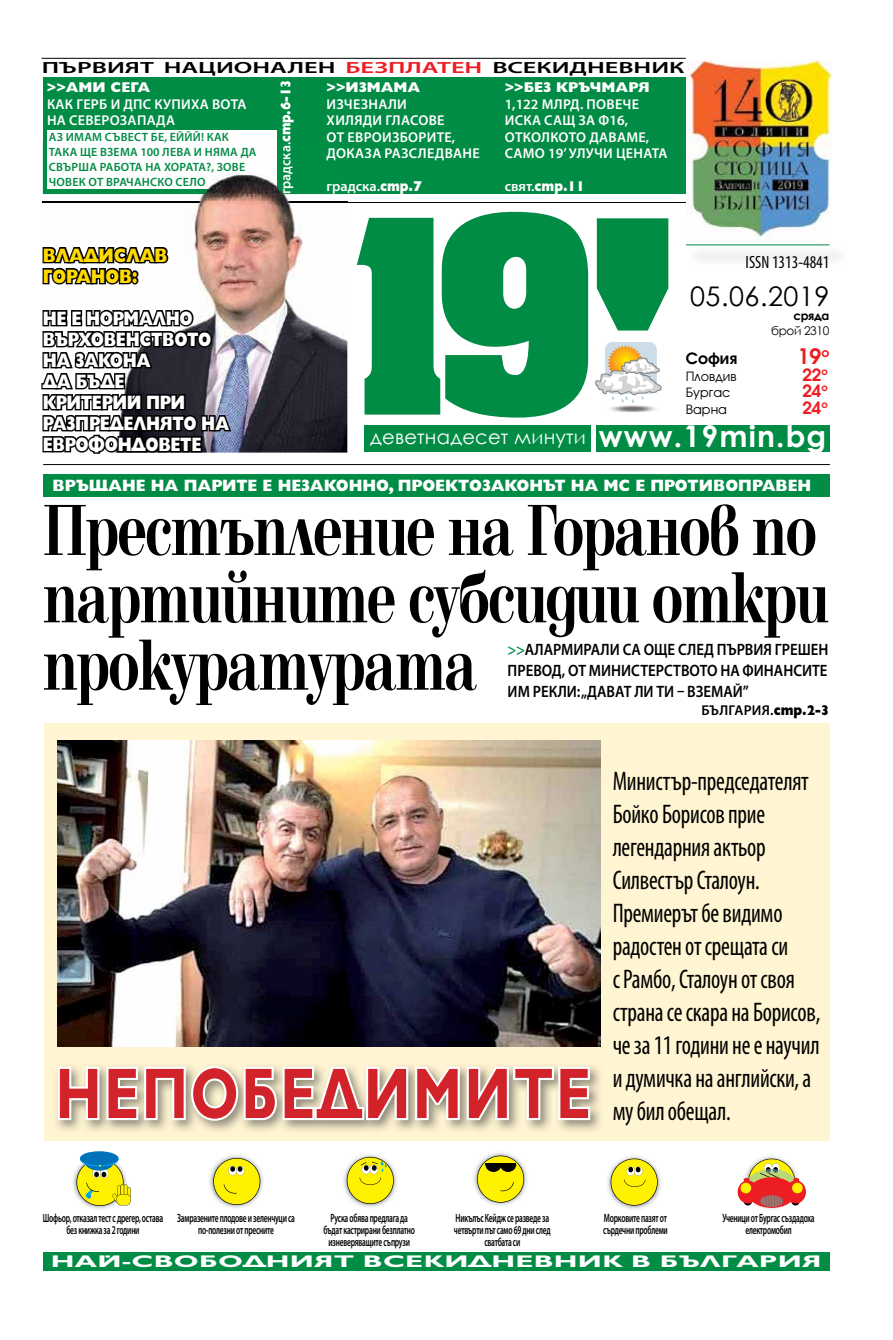
<style>
.page{position:relative;width:893px;height:1340px;background:#fff}
.page>*{position:absolute;margin:0;border:0;box-sizing:border-box;transform-origin:0 0}
.t1{font:700 75px/67.3px "Elfin CYR";letter-spacing:-.025em;color:#000;scale:.75 1}
.t2{font:700 72px "Gilt";letter-spacing:.05em;color:#d2232a;scale:.76 1}
.t3{font:700 29.85px "Century Gothic";letter-spacing:.04em;color:#fff}
.t4{font:condensed 27px/33px "Myriad Pro";letter-spacing:-.01em;color:#000;scale:.89 1}
.t5{font:27px "Century Gothic";letter-spacing:.02em;color:#000}
.t6{font:700 22.35px "Avanti CYR";color:#ed1d24}
.t7{font:800 19.5px/21px "Gilt";letter-spacing:-.02em;color:#fff;scale:.82 1}
.t8{font:19.5px "Century Gothic";letter-spacing:.01em;color:#fff}
.t9{font:800 19.5px/21px "Gilt";letter-spacing:-.01em;color:#ffda00;scale:.85 1}
.t10{font:condensed 18px "Myriad Pro";color:#000;scale:.95 1}
.t11{font:700 17.85px "Avanti CYR";color:#ed1d24}
.t12{font:700 16.95px "Gilt";letter-spacing:.01em;color:#fff;scale:1.68 1}
.t13{font:600 16.5px/21px "Myriad Pro";color:#000;text-align:justify;scale:.9 1}
.t14{font:800 16.5px "Gilt";color:#fff;scale:.94 1}
.t15{font:700 16.35px "Avanti CYR";color:#000}
.t16{font:600 16.2px "Myriad Pro";color:#000;scale:1.63 1}
.t17{font:600 14.25px/16.5px "Myriad Pro";letter-spacing:.02em;color:#fff}
.t18{font:800 14.25px "Gilt";color:#fff}
.t19{font:600 14.25px "Myriad Pro";color:#fff}
.t20{font:600 14.25px "Myriad Pro";letter-spacing:.02em;color:#000}
.t21{font:800 14.25px "Gilt";color:#fff;scale:.89 1}
.t22{font:13.35px "Avanti CYR";color:#000}
.t23{font:600 12px/12px "Myriad Pro";letter-spacing:-.03em;color:#000;text-align:center;scale:.62 1}
.t24{font:600 12px/15px "Myriad Pro";letter-spacing:.02em;color:#008c44}
.t25{font:12px "Century Gothic";letter-spacing:-.03em;color:#000}
.t26{font:700 12px "Century Gothic";letter-spacing:-.03em;color:#000}
.s1{color:#ed1d24}
.s2{font-family:"Gilt";font-weight:800}
.s3{font-family:"Myriad Pro";font-weight:600}
.s4{color:#008c44}
</style>
<div class="page">
<img style="left:688px;top:60px;width:143px;height:178px">
<svg style="left:597px;top:218px;width:71px;height:112px"></svg>
<div style="left:365px;top:425px;width:465px;height:27px;background:#008c44"></div>
<div style="left:591px;top:420px;width:5px;height:35px;background:#fff"></div>
<hr style="left:43px;top:202px;width:643px;height:1px;background:#000">
<svg style="left:357px;top:212px;width:231px;height:205px"></svg>
<hr style="left:43px;top:464px;width:787px;height:1px;background:#000">
<hr style="left:42px;top:58px;width:644px;height:1px;background:#000">
<div style="left:43px;top:78px;width:643px;height:116px;background:#008c44"></div>
<hr style="left:686px;top:244px;width:143px;height:1px;background:#008c44">
<div style="left:605px;top:342px;width:52px;height:52px;background:#ccdde7;border-radius:8px"></div>
<img style="left:609px;top:405px;width:48px;height:7px">
<img style="left:609px;top:345px;width:34px;height:13px">
<svg style="left:595px;top:358px;width:66px;height:45px"></svg>
<div style="left:43px;top:1252px;width:786px;height:18px;background:#008c44"></div>
<div style="left:44px;top:722px;width:785px;height:418px;background:#fff5d2"></div>
<img style="left:607px;top:1156px;width:54px;height:53px">
<svg style="left:611px;top:1158px;width:47px;height:47px"></svg>
<img style="left:742px;top:1156px;width:59px;height:53px">
<div style="left:791px;top:1196px;width:9px;height:9px;background:#c44044;border-radius:50%"></div>
<div style="left:786px;top:1180px;width:20px;height:23px;background:#ed1d24;border-radius:50%"></div>
<svg style="left:738px;top:1180px;width:20px;height:23px"></svg>
<div style="left:741px;top:1182px;width:10px;height:11px;background:#fff200;border-radius:50%"></div>
<div style="left:792px;top:1182px;width:11px;height:11px;background:#fff200;border-radius:50%"></div>
<svg style="left:743px;top:1158px;width:56px;height:49px"></svg>
<img style="left:343px;top:1154px;width:54px;height:53px">
<svg style="left:347px;top:1156px;width:47px;height:47px"></svg>
<img style="left:209px;top:1155px;width:54px;height:53px">
<svg style="left:213px;top:1157px;width:47px;height:47px"></svg>
<img style="left:73px;top:1153px;width:55px;height:56px">
<div style="left:80px;top:1151px;width:39px;height:14px;background:#0072bc;border-radius:50%"></div>
<svg style="left:76px;top:1158px;width:55px;height:47px"></svg>
<img style="left:473px;top:1152px;width:54px;height:53px">
<svg style="left:477px;top:1155px;width:47px;height:47px"></svg>
<hr style="left:485px;top:1163px;width:31px;height:1px;background:#000">
<img style="left:57px;top:1066px;width:544px;height:65px">
<svg style="left:56px;top:1065px;width:536px;height:57px"></svg>
<div style="left:43px;top:474px;width:786px;height:23px;background:#008c44"></div>
<div style="left:47px;top:130px;width:230px;height:58px;background:#fff"></div>
<img style="left:43px;top:186px;width:304px;height:266px">
<img style="left:43px;top:202px;width:304px;height:1px">
<img style="left:47px;top:175px;width:230px;height:13px">
<svg style="left:42px;top:242px;width:128px;height:45px"></svg>
<div style="left:131px;top:277px;width:7px;height:7px;border:3px solid #000;border-radius:50%"></div>
<div style="left:131px;top:270px;width:7px;height:8px;border:3px solid #000;border-radius:50%"></div>
<svg style="left:41px;top:305px;width:192px;height:149px"></svg>
<img style="left:58px;top:740px;width:543px;height:306px">
<h3 class="t16" style="left:42px;top:57px;width:396px">ПЪРВИЯТ НАЦИОНАЛЕН <span class="s1">БЕЗПЛАТЕН</span> ВСЕКИДНЕВНИК</h3>
<p class="t18" style="left:47px;top:79px;width:105px">&gt;&gt;АМИ СЕГА</p>
<p class="t17" style="left:47px;top:95px;width:201px">КАК ГЕРБ И ДПС КУПИХА ВОТА<br>НА СЕВЕРОЗАПАДА</p>
<p class="t24" style="left:49px;top:129px;width:209px">АЗ ИМАМ СЪВЕСТ БЕ, ЕЙЙЙ! КАК<br>ТАКА ЩЕ ВЗЕМА 100 ЛЕВА И НЯМА ДА<br>СВЪРША РАБОТА НА ХОРАТА?, ЗОВЕ<br>ЧОВЕК ОТ ВРАЧАНСКО СЕЛО</p>
<h3 class="t9" style="left:43px;top:245px;width:148px">ВЛАДИСЛАВ<br>ГОРАНОВ:</h3>
<h3 class="t7" style="left:43px;top:308px;width:229px">НЕ Е НОРМАЛНО<br>ВЪРХОВЕНСТВОТО<br>НА ЗАКОНА<br>ДА БЪДЕ<br>КРИТЕРИЙ ПРИ<br>РАЗПРЕДЕЛНЯТО НА<br>ЕВРОФОНДОВЕТЕ</h3>
<p class="t19" style="left:277px;top:194px;width:116px;rotate:-90deg">градска.<span class="s2">стр.6-13</span></p>
<p class="t18" style="left:326px;top:79px;width:95px">&gt;&gt;ИЗМАМА</p>
<p class="t17" style="left:327px;top:95px;width:155px">ИЗЧЕЗНАЛИ<br>ХИЛЯДИ ГЛАСОВЕ<br>ОТ ЕВРОИЗБОРИТЕ,<br>ДОКАЗА РАЗСЛЕДВАНЕ</p>
<p class="t19" style="left:326px;top:177px;width:97px">градска.<span class="s2">стр.7</span></p>
<p class="t18" style="left:505px;top:79px;width:147px">&gt;&gt;БЕЗ КРЪЧМАРЯ</p>
<p class="t17" style="left:505px;top:95px;width:165px">1,122 МЛРД. ПОВЕЧЕ<br>ИСКА САЩ ЗА Ф16,<br>ОТКОЛКОТО ДАВАМЕ,<br>САМО 19’ УЛУЧИ ЦЕНАТА</p>
<p class="t21" style="left:505px;top:178px;width:92px"><span class="s3">свят.</span>стр.11</p>
<h3 class="t10" style="left:746px;top:252px;width:90px">ISSN 1313-4841</h3>
<h3 class="t5" style="left:690px;top:277px;width:141px">05.06.2019</h3>
<p class="t26" style="left:793px;top:307px;width:38px">сряда</p>
<p class="t25" style="left:771px;top:322px;width:60px">брой 2310</p>
<h3 class="t15" style="left:686px;top:348px;width:53px">София</h3>
<h3 class="t6" style="left:797px;top:342px;width:33px">19<sup>о</sup></h3>
<p class="t22" style="left:686px;top:368px;width:52px">Пловдив</p>
<h3 class="t11" style="left:802px;top:363px;width:27px">22<sup>о</sup></h3>
<p class="t22" style="left:686px;top:385px;width:46px">Бургас</p>
<h3 class="t11" style="left:802px;top:380px;width:27px">24<sup>о</sup></h3>
<p class="t22" style="left:686px;top:401px;width:43px">Варна</p>
<h3 class="t11" style="left:802px;top:396px;width:27px">24<sup>о</sup></h3>
<h3 class="t8" style="left:370px;top:423px;width:217px">деветнадесет минути</h3>
<h3 class="t3" style="left:599px;top:413px;width:229px">www.19min.bg</h3>
<h3 class="t14" style="left:53px;top:476px;width:809px">ВРЪЩАНЕ НА ПАРИТЕ Е НЕЗАКОННО, ПРОЕКТОЗАКОНЪТ НА МС Е ПРОТИВОПРАВЕН</h3>
<h1 class="t1" style="left:43px;top:498px;width:1049px">Престъпление на Горанов по партийните субсидии откри прокуратурата</h1>
<p class="t20" style="left:702px;top:700px;width:129px">БЪЛГАРИЯ.<span class="s2">стр.2-3</span></p>
<h3 class="t13" style="left:507px;top:638px;width:358px"><span class="s4">&gt;&gt;</span>АЛАРМИРАЛИ СА ОЩЕ СЛЕД ПЪРВИЯ ГРЕШЕН ПРЕВОД, ОТ МИНИСТЕРСТВОТО НА ФИНАНСИТЕ ИМ РЕКЛИ: „ДАВАТ ЛИ ТИ – ВЗЕМАЙ”</h3>
<h2 class="t2" style="left:56px;top:1053px;width:706px">НЕПОБЕДИМИТЕ</h2>
<p class="t4" style="left:613px;top:764px;width:235px">Министър-председателят<br>Бойко Борисов прие легендарния актьор<br>Силвестър Сталоун.<br>Премиерът бе видимо радостен от срещата си<br>с Рамбо, Сталоун от своя страна се скара на Борисов, че за 11 години не е научил и думичка на английски, а му бил обещал.</p>
<p class="t23" style="left:43px;top:1211px;width:196px">Шофьор, отказал тест с дрегер, остава без книжка за 2 години</p>
<p class="t23" style="left:177px;top:1211px;width:191px">Замразените плодове и зеленчуци са по-полезни от пресните</p>
<p class="t23" style="left:323px;top:1211px;width:149px">Руска обява предлага да бъдат кастрирани безплатно изневеряващите съпрузи</p>
<p class="t23" style="left:454px;top:1211px;width:158px">Никълъс Кейдж се разведе за четвърти път само 69 дни след сватбата си</p>
<p class="t23" style="left:603px;top:1211px;width:106px;text-align:left">Морковите пазят от сърдечни проблеми</p>
<p class="t23" style="left:722px;top:1211px;width:150px">Ученици от Бургас създадоха електромобил</p>
<h3 class="t12" style="left:51px;top:1251px;width:460px">НАЙ-СВОБОДНИЯТ ВСЕКИДНЕВНИК В БЪЛГАРИЯ</h3>
</div>
